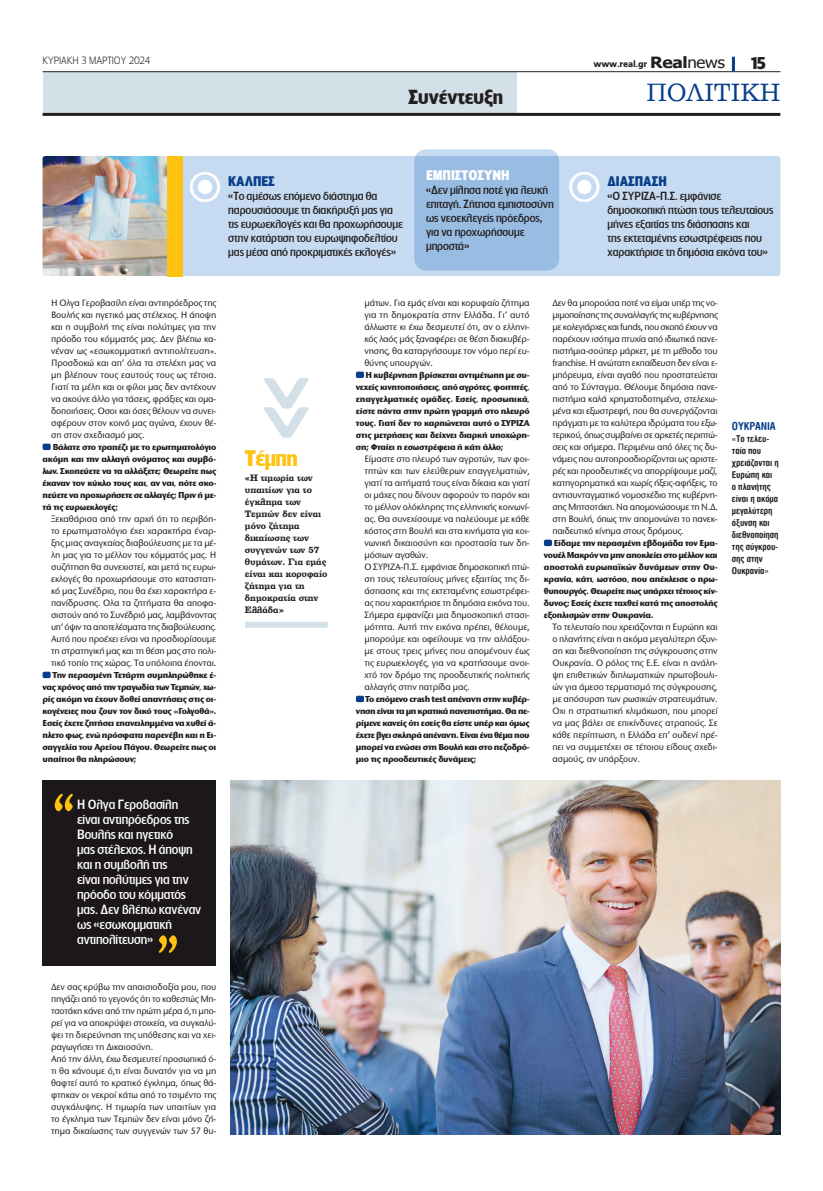
<style>
.page{position:relative;width:823px;height:1191px;background:#fff}
.page>*{position:absolute;margin:0;border:0;box-sizing:border-box;transform-origin:0 0}
.t1{font:24px "PF Clarendon";color:#083e89;scale:.96 1}
.t2{font:700 21px "PF Lounge";color:#fec210}
.t3{font:700 19px "PF Lounge";color:#231f20}
.t4{font:700 16px "PF Lounge";color:#231f20}
.t5{font:700 13px "PF Lounge";color:#083e89}
.t6{font:700 13px "PF Lounge";color:#fff}
.t7{font:500 12.5px/15px "PF Lounge";letter-spacing:-.01em;color:#fff}
.t8{font:500 11px/14px "PF Lounge";letter-spacing:-.01em;color:#231f20}
.t9{font:700 condensed 11px "CF Smooth SG";letter-spacing:-.01em;color:#083e89}
.t10{font:300 10px "PF Lounge";letter-spacing:-.005em;color:#231f20;scale:.96 1}
.t11{font:500 9.6px/12px "Stone Sans ITC Hel";letter-spacing:-.015em;color:#231f20;text-align:justify;scale:.96 1}
.t12{font:700 condensed 9.3px/12px "CF Smooth SG";letter-spacing:-.01em;color:#231f20}
.t13{font:700 9px/12px "Stone Sans ITC Hel";letter-spacing:-.03em;color:#231f20;text-align:justify;scale:.96 1}
.t14{font:700 9px/12px "PF Clarendon";color:#231f20;scale:.94 1}
.t15{font:900 9px "PF Catalog";letter-spacing:-.02em;color:#231f20;scale:.96 1}
.s1{font-family:"Tahoma";font-weight:700;font-size:15.5px}
.s2{font-family:"Tahoma";font-weight:400;font-size:15.5px}
</style>
<div class="page">
<div style="left:43px;top:72px;width:473px;height:41px;background:#d4e0e7"></div>
<hr style="left:43px;top:71px;width:737px;height:1px;background:#231f20">
<hr style="left:43px;top:113px;width:737px;height:3px;background:#231f20">
<hr style="left:731px;top:57px;width:3px;height:14px;background:#083e89">
<div style="left:356px;top:371px;width:8px;height:7px;background:#083e89;border-radius:2px"></div>
<div style="left:356px;top:695px;width:8px;height:7px;background:#083e89;border-radius:2px"></div>
<img style="left:43px;top:156px;width:125px;height:120px">
<div style="left:174px;top:156px;width:606px;height:120px;background:#c6dbf1;border-radius:3px"></div>
<div style="left:414px;top:149px;width:145px;height:121px;background:#99bce3;border-radius:12px"></div>
<div style="left:168px;top:156px;width:15px;height:120px;background:#fec210"></div>
<div style="left:43px;top:443px;width:8px;height:7px;background:#083e89;border-radius:2px"></div>
<div style="left:43px;top:671px;width:8px;height:7px;background:#083e89;border-radius:2px"></div>
<div style="left:543px;top:539px;width:8px;height:7px;background:#083e89;border-radius:2px"></div>
<div style="left:245px;top:622px;width:82px;height:6px;background:#d4e0e7"></div>
<svg style="left:264px;top:378px;width:45px;height:60px"></svg>
<div style="left:43px;top:780px;width:173px;height:186px;background:#1c1819"></div>
<svg style="left:159px;top:935px;width:18px;height:17px"></svg>
<svg style="left:55px;top:794px;width:18px;height:17px"></svg>
<img style="left:231px;top:780px;width:549px;height:354px">
<p class="t10" style="left:43px;top:55px;width:114px">κυριακη 3 μαρτιου 2024</p>
<h3 class="t3" style="left:408px;top:86px;width:96px">Συνέντευξη</h3>
<p class="t15" style="left:593px;top:59px;width:138px">www.real.gr <span class="s1">Real</span><span class="s2">news</span></p>
<h3 class="t4" style="left:749px;top:54px;width:18px">15</h3>
<h1 class="t1" style="left:646px;top:80px;width:141px">πολιτικη</h1>
<h3 class="t5" style="left:228px;top:173px;width:48px">Κάλπες</h3>
<p class="t8" style="left:228px;top:188px;width:176px">«Το αμέσως επόμενο διάστημα θα παρουσιάσουμε τη διακήρυξή μας για τις ευρωεκλογές και θα προχωρήσουμε στην κατάρτιση του ευρωψηφοδελτίου μας μέσα από προκριματικές εκλογές»</p>
<h3 class="t6" style="left:426px;top:168px;width:85px">Εμπιστοσύνη</h3>
<p class="t8" style="left:426px;top:183px;width:129px">«Δεν μίλησα ποτέ για λευκή επιταγή. Ζήτησα εμπιστοσύνη ως νεοεκλεγείς πρόεδρος, για να προχωρήσουμε μπροστά»</p>
<h3 class="t5" style="left:607px;top:173px;width:61px">διάσπαση</h3>
<p class="t8" style="left:607px;top:188px;width:167px">«Ο ΣΥΡΙΖΑ-Π.Σ. εμφάνισε δημοσκοπική πτώση τους τελευταίους μήνες εξαιτίας της διάσπασης και<br>της εκτεταμένης εσωστρέφειας που χαρακτήρισε τη δημόσια εικόνα του»</p>
<p class="t11" style="left:51px;top:297px;width:174px">Η Ολγα Γεροβασίλη είναι αντιπρόεδρος της Βουλής και ηγετικό μας στέλεχος. Η άποψη και η συμβολή της είναι πολύτιμες για την πρόοδο του κόμματός μας. Δεν βλέπω κα&shy;νέναν ως «εσωκομματική αντιπολίτευση».<br>Προσδοκώ και απ’ όλα τα στελέχη μας να μη βλέπουν τους εαυτούς τους ως τέτοια.<br>Γιατί τα μέλη και οι φίλοι μας δεν αντέχουν να ακούνε άλλο για τάσεις, φράξιες και ομα&shy;δοποιήσεις. Οσοι και όσες θέλουν να συνει&shy;σφέρουν στον κοινό μας αγώνα, έχουν θέ&shy;ση στον σχεδιασμό μας.</p>
<p class="t13" style="left:43px;top:441px;width:182px;text-indent:10px">Βάλατε στο τραπέζι με το ερωτηματολόγιο ακόμη και την αλλαγή ονόματος και συμβό&shy;λων. Σκοπεύετε να τα αλλάξετε; Θεωρείτε πως έκαναν τον κύκλο τους και, αν ναι, πότε σκο&shy;πεύετε να προχωρήσετε σε αλλαγές; Πριν ή με&shy;τά τις ευρωεκλογές;</p>
<p class="t11" style="left:51px;top:513px;width:174px">Ξεκαθάρισα από την αρχή ότι το περιβόη&shy;το ερωτηματολόγιο έχει χαρακτήρα έναρ&shy;ξης μιας αναγκαίας διαβούλευσης με τα μέ&shy;λη μας για το μέλλον του κόμματός μας. Η συζήτηση θα συνεχιστεί, και μετά τις ευρω&shy;εκλογές θα προχωρήσουμε στο καταστατι&shy;κό μας Συνέδριο, που θα έχει χαρακτήρα ε&shy;πανίδρυσης. Ολα τα ζητήματα θα αποφα&shy;σιστούν από το Συνέδριό μας, λαμβάνοντας υπ’ όψιν τα αποτελέσματα της διαβούλευσης.<br>Αυτό που προέχει είναι να προσδιορίσουμε τη στρατηγική μας και τη θέση μας στο πολι&shy;τικό τοπίο της χώρας. Τα υπόλοιπα έπονται.</p>
<p class="t13" style="left:43px;top:669px;width:182px;text-indent:10px">Την περασμένη Τετάρτη συμπληρώθηκε έ&shy;νας χρόνος από την τραγωδία των Τεμπών, χω&shy;ρίς ακόμη να έχουν δοθεί απαντήσεις στις οι&shy;κογένειες που ζουν τον δικό τους «Γολγοθά».<br>Εσείς έχετε ζητήσει επανειλημμένα να χυθεί ά&shy;πλετο φως, ενώ πρόσφατα παρενέβη και η Ει&shy;σαγγελία του Αρείου Πάγου. Θεωρείτε πως οι υπαίτιοι θα πληρώσουν;</p>
<h3 class="t7" style="left:77px;top:797px;width:125px">Η Ολγα Γεροβασίλη είναι αντιπρόεδρος της<br>Βουλής και ηγετικό<br>μας στέλεχος. Η άποψη και η συμβολή της<br>είναι πολύτιμες για την πρόοδο του κόμματός μας. Δεν βλέπω κανέναν ως «εσωκομματική αντιπολίτευση»</h3>
<p class="t11" style="left:51px;top:981px;width:173px;text-align:left">Δεν σας κρύβω την απαισιοδοξία μου, που πηγάζει από το γεγονός ότι το καθεστώς Μη&shy;τσοτάκη κάνει από την πρώτη μέρα ό,τι μπο&shy;ρεί για να αποκρύψει στοιχεία, να συγκαλύ&shy;ψει τη διερεύνηση της υπόθεσης και να χει&shy;ραγωγήσει τη Δικαιοσύνη.<br>Από την άλλη, έχω δεσμευτεί προσωπικά ό&shy;τι θα κάνουμε ό,τι είναι δυνατόν για να μη θαφτεί αυτό το κρατικό έγκλημα, όπως θά&shy;φτηκαν οι νεκροί κάτω από το τσιμέντο της συγκάλυψης. Η τιμωρία των υπαιτίων για το έγκλημα των Τεμπών δεν είναι μόνο ζή&shy;τημα δικαίωσης των συγγενών των 57 θυ-</p>
<h2 class="t2" style="left:245px;top:446px;width:54px">Τέμπη</h2>
<p class="t14" style="left:245px;top:472px;width:89px">«Η τιμωρία των υπαιτίων για το έγκλημα των<br>Τεμπών δεν είναι μόνο ζήτημα δικαίωσης των συγγενών των 57 θυμάτων. Για εμάς είναι και κορυφαίο ζήτημα για τη δημοκρατία στην<br>Ελλάδα»</p>
<p class="t11" style="left:364px;top:297px;width:173px">μάτων. Για εμάς είναι και κορυφαίο ζήτημα για τη δημοκρατία στην Ελλάδα. Γι’ αυτό άλλωστε κι έχω δεσμευτεί ότι, αν ο ελληνι&shy;κός λαός μάς ξαναφέρει σε θέση διακυβέρ&shy;νησης, θα καταργήσουμε τον νόμο περί ευ&shy;θύνης υπουργών.</p>
<p class="t13" style="left:356px;top:369px;width:182px;text-indent:9px">Η κυβέρνηση βρίσκεται αντιμέτωπη με συ&shy;νεχείς κινητοποιήσεις, από αγρότες, φοιτητές, επαγγελματικές ομάδες. Εσείς, προσωπικά, είστε πάντα στην πρώτη γραμμή στο πλευρό τους. Γιατί δεν το καρπώνεται αυτό ο ΣΥΡΙΖΑ στις μετρήσεις και δείχνει διαρκή υποχώρη&shy;ση; Φταίει η εσωστρέφεια ή κάτι άλλο;</p>
<p class="t11" style="left:364px;top:453px;width:174px;text-align:left">Είμαστε στο πλευρό των αγροτών, των φοι&shy;τητών και των ελεύθερων επαγγελματιών, γιατί τα αιτήματά τους είναι δίκαια και γιατί οι μάχες που δίνουν αφορούν το παρόν και το μέλλον ολόκληρης της ελληνικής κοινωνί&shy;ας. Θα συνεχίσουμε να παλεύουμε με κάθε κόστος στη Βουλή και στα κινήματα για κοι&shy;νωνική δικαιοσύνη και προστασία των δη&shy;μόσιων αγαθών.<br>Ο ΣΥΡΙΖΑ-Π.Σ. εμφάνισε δημοσκοπική πτώ&shy;ση τους τελευταίους μήνες εξαιτίας της δι&shy;άσπασης και της εκτεταμένης εσωστρέφει&shy;ας που χαρακτήρισε τη δημόσια εικόνα του.<br>Σήμερα εμφανίζει μια δημοσκοπική στασι&shy;μότητα. Αυτή την εικόνα πρέπει, θέλουμε, μπορούμε και οφείλουμε να την αλλάξου&shy;με στους τρεις μήνες που απομένουν έως τις ευρωεκλογές, για να κρατήσουμε ανοι&shy;χτό τον δρόμο της προοδευτικής πολιτικής αλλαγής στην πατρίδα μας.</p>
<p class="t13" style="left:356px;top:693px;width:182px;text-indent:9px">Το επόμενο crash test απέναντι στην κυβέρ&shy;νηση είναι τα μη κρατικά πανεπιστήμια. Θα πε&shy;ρίμενε κανείς ότι εσείς θα είστε υπέρ και όμως έχετε βγει σκληρά απέναντι. Είναι ένα θέμα που μπορεί να ενώσει στη Βουλή και στο πεζοδρό&shy;μιο τις προοδευτικές δυνάμεις;</p>
<p class="t11" style="left:552px;top:297px;width:174px">Δεν θα μπορούσα ποτέ να είμαι υπέρ της νο&shy;μιμοποίησης της συναλλαγής της κυβέρνησης με κολεγιάρχες και funds, που σκοπό έχουν να παρέχουν ισότιμα πτυχία από ιδιωτικά πανε&shy;πιστήμια-σούπερ μάρκετ, με τη μέθοδο του franchise. Η ανώτατη εκπαίδευση δεν είναι ε&shy;μπόρευμα, είναι αγαθό που προστατεύεται από το Σύνταγμα. Θέλουμε δημόσια πανε&shy;πιστήμια καλά χρηματοδοτημένα, στελεχω&shy;μένα και εξωστρεφή, που θα συνεργάζονται πράγματι με τα καλύτερα ιδρύματα του εξω&shy;τερικού, όπως συμβαίνει σε αρκετές περιπτώ&shy;σεις και σήμερα. Περιμένω από όλες τις δυ&shy;νάμεις που αυτοπροσδιορίζονται ως αριστε&shy;ρές και προοδευτικές να απορρίψουμε μαζί, κατηγορηματικά και χωρίς ήξεις-αφήξεις, το αντισυνταγματικό νομοσχέδιο της κυβέρνη&shy;σης Μητσοτάκη. Να απομονώσουμε τη Ν.Δ. στη Βουλή, όπως την απομονώνει το πανεκ&shy;παιδευτικό κίνημα στους δρόμους.</p>
<p class="t13" style="left:543px;top:537px;width:182px;text-indent:10px">Είδαμε την περασμένη εβδομάδα τον Εμα&shy;νουέλ Μακρόν να μην αποκλείει στο μέλλον και αποστολή ευρωπαϊκών δυνάμεων στην Ου&shy;κρανία, κάτι, ωστόσο, που απέκλεισε ο πρω&shy;θυπουργός. Θεωρείτε πως υπάρχει τέτοιος κίν&shy;δυνος; Εσείς έχετε ταχθεί κατά της αποστολής εξοπλισμών στην Ουκρανία.</p>
<p class="t11" style="left:552px;top:621px;width:174px">Το τελευταίο που χρειάζονται η Ευρώπη και ο πλανήτης είναι η ακόμα μεγαλύτερη όξυν&shy;ση και διεθνοποίηση της σύγκρουσης στην Ουκρανία. Ο ρόλος της Ε.Ε. είναι η ανάλη&shy;ψη επιθετικών διπλωματικών πρωτοβουλι&shy;ών για άμεσο τερματισμό της σύγκρουσης, με απόσυρση των ρωσικών στρατευμάτων.<br>Οχι η στρατιωτική κλιμάκωση, που μπορεί να μας βάλει σε επικίνδυνες ατραπούς. Σε κάθε περίπτωση, η Ελλάδα επ’ ουδενί πρέ&shy;πει να συμμετέχει σε τέτοιου είδους σχεδι&shy;ασμούς, αν υπάρξουν.</p>
<p class="t9" style="left:731px;top:420px;width:45px">Ουκρανία</p>
<p class="t12" style="left:731px;top:433px;width:48px">«Το τελευ&shy;ταίο που χρειάζονται η<br>Ευρώπη και ο πλανήτης είναι η ακόμα μεγαλύτερη όξυνση και διεθνοποίηση της σύγκρου&shy;σης στην<br>Ουκρανία»</p>
</div>
